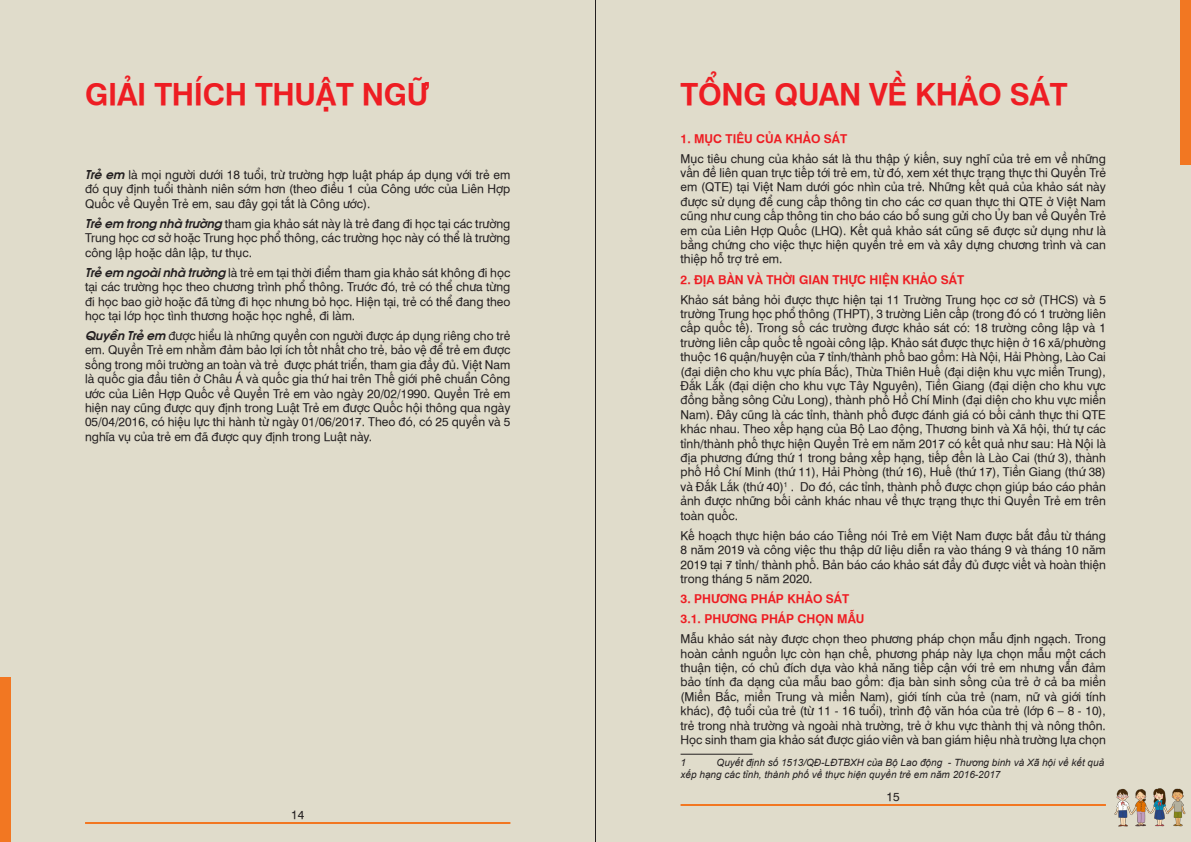
<style>
.page{position:relative;width:1191px;height:842px;background:#e0dccb}
.page>*{position:absolute;margin:0;border:0;box-sizing:border-box;transform-origin:0 0}
.Loi_noi_dau{font:700 30px "UVN Hong Ha";letter-spacing:-.01em;color:#ee1d23}
._15_phat_hien{font:12px/14.4px "UVN Hong Ha";color:#231f20;text-align:justify}
._15_phat_hien-2{font:700 12px "UVN Hong Ha";color:#ee1d23}
.Body_text{font:12px "UVN Hong Ha";color:#231f20}
.footnote{font:italic 10px/12px "Arial";color:#231f20}
.s1{font-family:"SVN Avobolditalic"}
</style>
<div class="page">
<div style="left:0;top:677px;width:11px;height:165px;background:#f27722"></div>
<div style="left:1180px;top:0;width:11px;height:165px;background:#f27722"></div>
<hr style="left:680px;top:804px;width:426px;height:2px;background:#f27722">
<hr style="left:595px;top:0;width:1px;height:842px;background:#231f20">
<hr style="left:85px;top:822px;width:425px;height:2px;background:#f27722">
<hr style="left:680px;top:754px;width:72px;height:1px;background:#231f20">
<img style="left:1114px;top:788px;width:71px;height:39px">
<p class="Loi_noi_dau" style="left:85px;top:71px;width:345px">GIẢI THÍCH THUẬT NGỮ</p>
<p class="_15_phat_hien" style="left:85px;top:167px;width:427px"><span class="s1">Trẻ em</span> là mọi người dưới 18 tuổi, trừ trường hợp luật pháp áp dụng với trẻ em đó quy định tuổi thành niên sớm hơn (theo điều 1 của Công ước của Liên Hợp Quốc về Quyền Trẻ em, sau đây gọi tắt là Công ước).</p>
<p class="_15_phat_hien" style="left:85px;top:215px;width:427px"><span class="s1">Trẻ em trong nhà trường</span> tham gia khảo sát này là trẻ đang đi học tại các trường Trung học cơ sở hoặc Trung học phổ thông, các trường học này có thể là trường công lập hoặc dân lập, tư thục.</p>
<p class="_15_phat_hien" style="left:85px;top:264px;width:427px"><span class="s1">Trẻ em ngoài nhà trường</span> là trẻ em tại thời điểm tham gia khảo sát không đi học tại các trường học theo chương trình phổ thông. Trước đó, trẻ có thể chưa từng đi học bao giờ hoặc đã từng đi học nhưng bỏ học. Hiện tại, trẻ có thể đang theo học tại lớp học tình thương hoặc học nghề, đi làm.</p>
<p class="_15_phat_hien" style="left:85px;top:328px;width:427px"><span class="s1">Quyền Trẻ em</span> được hiểu là những quyền con người được áp dụng riêng cho trẻ em. Quyền Trẻ em nhằm đảm bảo lợi ích tốt nhất cho trẻ, bảo vệ để trẻ em được sống trong môi trường an toàn và trẻ được phát triển, tham gia đầy đủ. Việt Nam là quốc gia đầu tiên ở Châu Á và quốc gia thứ hai trên Thế giới phê chuẩn Công ước của Liên Hợp Quốc về Quyền Trẻ em vào ngày 20/02/1990. Quyền Trẻ em hiện nay cũng được quy định trong Luật Trẻ em được Quốc hội thông qua ngày 05/04/2016, có hiệu lực thi hành từ ngày 01/06/2017. Theo đó, có 25 quyền và 5 nghĩa vụ của trẻ em đã được quy định trong Luật này.</p>
<p class="Body_text" style="left:291px;top:806px;width:15px">14</p>
<p class="Loi_noi_dau" style="left:680px;top:71px;width:388px">TỔNG QUAN VỀ KHẢO SÁT</p>
<p class="_15_phat_hien-2" style="left:680px;top:129px;width:168px">1. MỤC TIÊU CỦA KHẢO SÁT</p>
<p class="_15_phat_hien" style="left:680px;top:150px;width:427px">Mục tiêu chung của khảo sát là thu thập ý kiến, suy nghĩ của trẻ em về những vấn đề liên quan trực tiếp tới trẻ em, từ đó, xem xét thực trạng thực thi Quyền Trẻ em (QTE) tại Việt Nam dưới góc nhìn của trẻ. Những kết quả của khảo sát này được sử dụng để cung cấp thông tin cho các cơ quan thực thi QTE ở Việt Nam cũng như cung cấp thông tin cho báo cáo bổ sung gửi cho Ủy ban về Quyền Trẻ em của Liên Hợp Quốc (LHQ). Kết quả khảo sát cũng sẽ được sử dụng như là bằng chứng cho việc thực hiện quyền trẻ em và xây dựng chương trình và can thiệp hỗ trợ trẻ em.</p>
<p class="_15_phat_hien-2" style="left:680px;top:270px;width:285px">2. ĐỊA BÀN VÀ THỜI GIAN THỰC HIỆN KHẢO SÁT</p>
<p class="_15_phat_hien" style="left:680px;top:291px;width:427px">Khảo sát bảng hỏi được thực hiện tại 11 Trường Trung học cơ sở (THCS) và 5 trường Trung học phổ thông (THPT), 3 trường Liên cấp (trong đó có 1 trường liên cấp quốc tế). Trong số các trường được khảo sát có: 18 trường công lập và 1 trường liên cấp quốc tế ngoài công lập. Khảo sát được thực hiện ở 16 xã/phường thuộc 16 quận/huyện của 7 tỉnh/thành phố bao gồm: Hà Nội, Hải Phòng, Lào Cai (đại diện cho khu vực phía Bắc), Thừa Thiên Huế (đại diện khu vực miền Trung), Đắk Lắk (đại diện cho khu vực Tây Nguyên), Tiền Giang (đại diện cho khu vực đồng bằng sông Cửu Long), thành phố Hồ Chí Minh (đại diện cho khu vực miền Nam). Đây cũng là các tỉnh, thành phố được đánh giá có bối cảnh thực thi QTE khác nhau. Theo xếp hạng của Bộ Lao động, Thương binh và Xã hội, thứ tự các tỉnh/thành phố thực hiện Quyền Trẻ em năm 2017 có kết quả như sau: Hà Nội là địa phương đứng thứ 1 trong bảng xếp hạng, tiếp đến là Lào Cai (thứ 3), thành phố Hồ Chí Minh (thứ 11), Hải Phòng (thứ 16), Huế (thứ 17), Tiền Giang (thứ 38) và Đắk Lắk (thứ 40)<sup>1</sup> . Do đó, các tỉnh, thành phố được chọn giúp báo cáo phản ảnh được những bối cảnh khác nhau về thực trạng thực thi Quyền Trẻ em trên toàn quốc.</p>
<p class="_15_phat_hien" style="left:680px;top:527px;width:427px">Kế hoạch thực hiện báo cáo Tiếng nói Trẻ em Việt Nam được bắt đầu từ tháng 8 năm 2019 và công việc thu thập dữ liệu diễn ra vào tháng 9 và tháng 10 năm 2019 tại 7 tỉnh/ thành phố. Bản báo cáo khảo sát đầy đủ được viết và hoàn thiện trong tháng 5 năm 2020.</p>
<p class="_15_phat_hien-2" style="left:680px;top:589px;width:170px">3. PHƯƠNG PHÁP KHẢO SÁT</p>
<p class="_15_phat_hien-2" style="left:680px;top:609px;width:185px">3.1. PHƯƠNG PHÁP CHỌN MẪU</p>
<p class="_15_phat_hien" style="left:680px;top:631px;width:427px">Mẫu khảo sát này được chọn theo phương pháp chọn mẫu định ngạch. Trong hoàn cảnh nguồn lực còn hạn chế, phương pháp này lựa chọn mẫu một cách thuận tiện, có chủ đích dựa vào khả năng tiếp cận với trẻ em nhưng vẫn đảm bảo tính đa dạng của mẫu bao gồm: địa bàn sinh sống của trẻ ở cả ba miền (Miền Bắc, miền Trung và miền Nam), giới tính của trẻ (nam, nữ và giới tính khác), độ tuổi của trẻ (từ 11 - 16 tuổi), trình độ văn hóa của trẻ (lớp 6 – 8 - 10), trẻ trong nhà trường và ngoài nhà trường, trẻ ở khu vực thành thị và nông thôn.<br>Học sinh tham gia khảo sát được giáo viên và ban giám hiệu nhà trường lựa chọn</p>
<p class="footnote" style="left:680px;top:757px;width:7px">1</p>
<p class="footnote" style="left:680px;top:757px;width:425px;text-indent:36px">Quyết định số 1513/QĐ-LĐTBXH của Bộ Lao động - Thương binh và Xã hội về kết quả xếp hạng các tỉnh, thành phố về thực hiện quyền trẻ em năm 2016-2017</p>
<p class="_15_phat_hien" style="left:886px;top:789px;width:15px">15</p>
</div>
